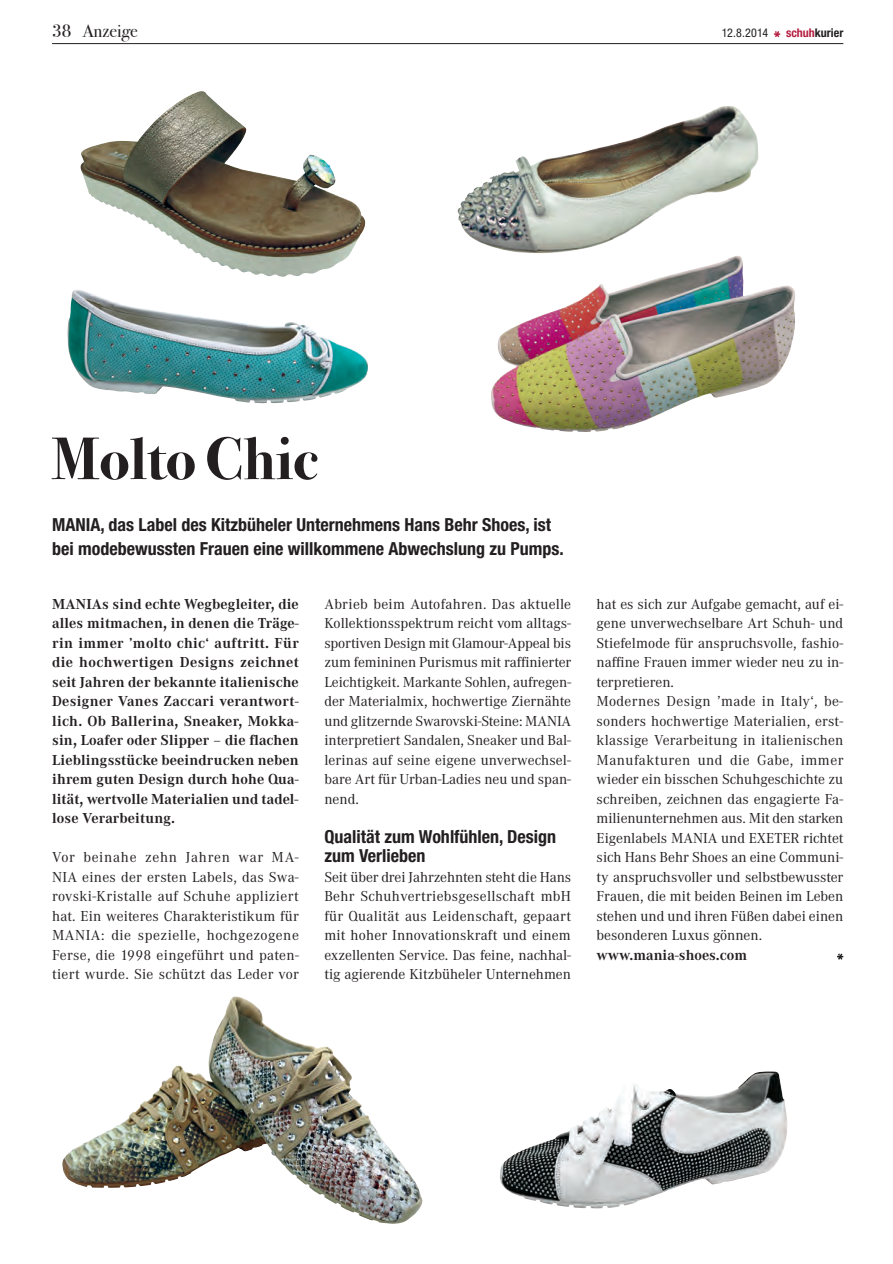
<style>
.page{position:relative;width:893px;height:1264px;background:#fff}
.page>*{position:absolute;margin:0;border:0;box-sizing:border-box;transform-origin:0 0}
.t1{font:60px "Bodoni Svty Two OSITCTT Bold";color:#231f20}
.t2{font:700 condensed 18px/24px "Helvetica Neue LT Pro";color:#231f20}
.t3{font:18px "Bodoni Svty Two ITCTT Book";color:#231f20}
.t4{font:15px/19.5px "Corporate A";color:#231f20;text-align:justify}
.t5{font:700 15px/19.5px "Corporate A";letter-spacing:.005em;color:#231f20;text-align:justify}
.t6{font:700 condensed 12px "Helvetica Neue LT Pro";color:#231f20}
.t7{font:condensed 12px "Helvetica Neue LT Pro";letter-spacing:-.015em;color:#231f20}
.s1{color:#b51e41}
</style>
<div class="page">
<svg style="left:837px;top:953px;width:6px;height:6px"></svg>
<img style="left:80px;top:91px;width:286px;height:186px">
<img style="left:500px;top:1071px;width:288px;height:137px">
<img style="left:457px;top:106px;width:302px;height:147px">
<img style="left:491px;top:256px;width:304px;height:176px">
<img style="left:67px;top:290px;width:301px;height:113px">
<img style="left:62px;top:999px;width:361px;height:225px">
<hr style="left:52px;top:43px;width:791px;height:1px;background:#231f20">
<svg style="left:774px;top:31px;width:6px;height:6px"></svg>
<p class="t3" style="left:52px;top:16px;width:87px">38 Anzeige</p>
<p class="t7" style="left:722px;top:26px;width:48px">12.8.2014</p>
<p class="t6" style="left:786px;top:26px;width:59px"><span class="s1">schuh</span>kurier</p>
<h1 class="t1" style="left:52px;top:424px;width:267px">Molto Chic</h1>
<p class="t2" style="left:52px;top:512px;width:513px">MANIA, das Label des Kitzbüheler Unternehmens Hans Behr Shoes, ist bei modebewussten Frauen eine willkommene Abwechslung zu Pumps.</p>
<p class="t5" style="left:52px;top:594px;width:248px">MANIAs sind echte Wegbegleiter, die alles mitmachen, in denen die Träge&shy;rin immer ’molto chic‘ auftritt. Für die hochwertigen Designs zeichnet seit Jahren der bekannte italienische Designer Vanes Zaccari verantwort&shy;lich. Ob Ballerina, Sneaker, Mokka&shy;sin, Loafer oder Slipper – die flachen Lieblingsstücke beeindrucken neben ihrem guten Design durch hohe Qua&shy;lität, wertvolle Materialien und tadel&shy;lose Verarbeitung.</p>
<p class="t4" style="left:52px;top:847px;width:248px">Vor beinahe zehn Jahren war MA-NIA eines der ersten Labels, das Swa&shy;rovski-Kristalle auf Schuhe appliziert hat. Ein weiteres Charakteristikum für MANIA: die spezielle, hochgezogene Ferse, die 1998 eingeführt und paten&shy;tiert wurde. Sie schützt das Leder vor</p>
<p class="t4" style="left:324px;top:594px;width:248px">Abrieb beim Autofahren. Das aktuelle Kollektionsspektrum reicht vom alltags&shy;sportiven Design mit Glamour-Appeal bis zum femininen Purismus mit raffinierter Leichtigkeit. Markante Sohlen, aufregen&shy;der Materialmix, hochwertige Ziernähte und glitzernde Swarovski-Steine: MANIA interpretiert Sandalen, Sneaker und Bal&shy;lerinas auf seine eigene unverwechsel&shy;bare Art für Urban-Ladies neu und span&shy;nend.</p>
<p class="t2" style="left:324px;top:826px;width:233px;line-height:19.5px">Qualität zum Wohlfühlen, Design zum Verlieben</p>
<p class="t4" style="left:324px;top:867px;width:248px">Seit über drei Jahrzehnten steht die Hans Behr Schuhvertriebsgesellschaft mbH für Qualität aus Leidenschaft, gepaart mit hoher Innovationskraft und einem exzellenten Service. Das feine, nachhal&shy;tig agierende Kitzbüheler Unternehmen</p>
<p class="t4" style="left:596px;top:594px;width:248px;text-align:left">hat es sich zur Aufgabe gemacht, auf ei&shy;gene unverwechselbare Art Schuh- und Stiefelmode für anspruchsvolle, fashio&shy;naffine Frauen immer wieder neu zu in&shy;terpretieren.<br>Modernes Design ’made in Italy‘, be&shy;sonders hochwertige Materialien, erst&shy;klassige Verarbeitung in italienischen Manufakturen und die Gabe, immer wieder ein bisschen Schuhgeschichte zu schreiben, zeichnen das engagierte Fa&shy;milienunternehmen aus. Mit den starken Eigenlabels MANIA und EXETER richtet sich Hans Behr Shoes an eine Communi&shy;ty anspruchsvoller und selbstbewusster Frauen, die mit beiden Beinen im Leben stehen und und ihren Füßen dabei einen besonderen Luxus gönnen.</p>
<p class="t5" style="left:596px;top:945px;width:152px">www.mania-shoes.com</p>
</div>
